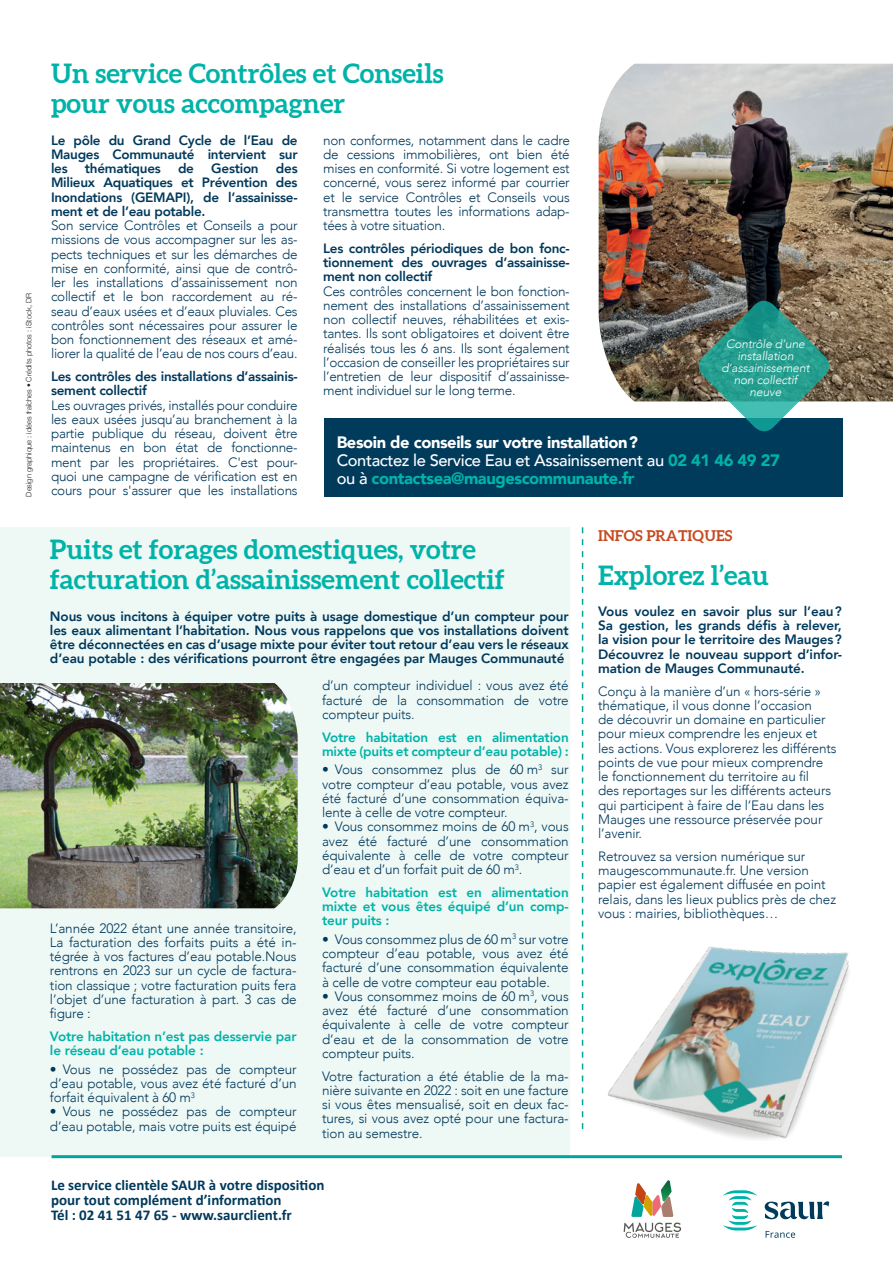
<style>
.page{position:relative;width:893px;height:1263px;background:#fff}
.page>*{position:absolute;margin:0;border:0;box-sizing:border-box;transform-origin:0 0}
.Titre_Courant{font:700 27px/30px "Aleo";color:#00b3a8}
.t1{font:500 16.5px "Avenir";letter-spacing:-.025em;color:#fff}
.t2{font:900 16.5px "Avenir";letter-spacing:-.025em;color:#fff}
.t3{font:900 16.5px "Avenir";letter-spacing:-.025em;color:#00b3a8}
.t4{font:700 15px "Calibri";color:#00395c}
.Sur-titre{font:700 15px "Aleo";color:#c7491f}
.Courant{font:300 13.5px/14.2px "Avenir";letter-spacing:-.01em;color:#00395c;text-align:justify}
.Courant_bold{font:800 13.5px/14.2px "Avenir";letter-spacing:-.02em;color:#00395c;text-align:justify}
.Courant_bold_vert{font:800 13.5px/14.2px "Avenir";letter-spacing:-.01em;color:#00b3a8}
.Légendes{font:italic 300 12px/12px "Avenir";letter-spacing:-.01em;color:#fff;text-align:center}
.t5{font:300 7.5px "Helvetica Neue";color:#231f20}
.s1{font-weight:900;color:#00b3a8}
.s2{font-weight:500;color:#fff}
</style>
<div class="page">
<div style="left:0;top:527px;width:570px;height:630px;background:#eef8f5"></div>
<img style="left:599px;top:64px;width:294px;height:337px">
<svg style="left:765px;top:1201px;width:64px;height:18px"></svg>
<svg style="left:723px;top:1190px;width:34px;height:40px"></svg>
<svg style="left:766px;top:1231px;width:29px;height:7px"></svg>
<svg style="left:624px;top:1180px;width:57px;height:58px"></svg>
<div style="left:324px;top:419px;width:519px;height:78px;background:#003b5c"></div>
<img style="left:0;top:683px;width:298px;height:225px">
<svg style="left:697px;top:299px;width:134px;height:133px"></svg>
<svg style="left:582px;top:527px;width:1px;height:602px"></svg>
<img style="left:608px;top:946px;width:241px;height:194px">
<hr style="left:52px;top:1155px;width:790px;height:3px;background:#00a69e">
<p class="t5" style="left:23px;top:497px;width:205px;rotate:-90deg">Design graphique : idées fraîches • Crédits photos : iStock, DR</p>
<p class="Titre_Courant" style="left:51px;top:60px;width:394px">Un service Contrôles et Conseils pour vous accompagner</p>
<p class="Courant_bold" style="left:51px;top:133px;width:248px">Le pôle du Grand Cycle de l’Eau de Mauges Communauté intervient sur les</p>
<p class="Courant" style="left:323px;top:133px;width:248px">non conformes, notamment dans le cadre de cessions immobilières, ont bien été mises en conformité. Si votre logement est concerné, vous serez informé par courrier et le service Contrôles et Conseils vous transmettra toutes les informations adap&shy;tées à votre situation.</p>
<p class="Courant_bold" style="left:323px;top:241px;width:248px">Les contrôles périodiques de bon fonc&shy;tionnement des ouvrages d’assainisse&shy;ment non collectif</p>
<p class="Courant" style="left:323px;top:284px;width:248px">Ces contrôles concernent le bon fonction&shy;nement des installations d’assainissement non collectif neuves, réhabilitées et exis&shy;tantes. Ils sont obligatoires et doivent être réalisés tous les 6 ans. Ils sont également l’occasion de conseiller les propriétaires sur l’entretien de leur dispositif d’assainisse&shy;ment individuel sur le long terme.</p>
<p class="Courant_bold" style="left:51px;top:161px;width:248px;text-indent:225px">des Milieux Aquatiques et Prévention des Inondations (GEMAPI), de l’assainisse&shy;ment et de l’eau potable.</p>
<p class="Courant" style="left:51px;top:218px;width:248px">Son service Contrôles et Conseils a pour missions de vous accompagner sur les as&shy;pects techniques et sur les démarches de mise en conformité, ainsi que de contrô&shy;ler les installations d’assainissement non collectif et le bon raccordement au ré&shy;seau d’eaux usées et d’eaux pluviales. Ces contrôles sont nécessaires pour assurer le bon fonctionnement des réseaux et amé&shy;liorer la qualité de l’eau de nos cours d’eau.</p>
<p class="Courant_bold" style="left:51px;top:369px;width:248px">Les contrôles des installations d’assainis&shy;sement collectif</p>
<p class="Courant" style="left:51px;top:398px;width:248px">Les ouvrages privés, installés pour conduire les eaux usées jusqu’au branchement à la partie publique du réseau, doivent être maintenus en bon état de fonctionne&shy;ment par les propriétaires. C'est pour&shy;quoi une campagne de vérification est en cours pour s'assurer que les installations</p>
<p class="Courant_bold" style="left:85px;top:161px;width:77px">thématiques</p>
<p class="Courant_bold" style="left:178px;top:161px;width:17px">de</p>
<p class="Courant_bold" style="left:211px;top:161px;width:49px">Gestion</p>
<p class="Légendes" style="left:721px;top:338px;width:90px">Contrôle d’une installation d’assainissement non collectif neuve</p>
<p class="t2" style="left:337px;top:428px;width:303px">Besoin de conseils sur votre installation?</p>
<p class="t1" style="left:337px;top:446px;width:445px">Contactez le Service Eau et Assainissement au <span class="s1">02 41 46 49 27</span></p>
<p class="t3" style="left:337px;top:464px;width:299px"><span class="s2">ou à</span> contactsea@maugescommunaute.fr</p>
<p class="Titre_Courant" style="left:50px;top:536px;width:456px">Puits et forages domestiques, votre facturation d’assainissement collectif</p>
<p class="Courant_bold" style="left:50px;top:609px;width:520px">Nous vous incitons à équiper votre puits à usage domestique d’un compteur pour les eaux alimentant l’habitation. Nous vous rappelons que vos installations doivent être déconnectées en cas d’usage mixte pour éviter tout retour d’eau vers le réseaux d’eau potable : des vérifications pourront être engagées par Mauges Communauté</p>
<p class="Courant" style="left:50px;top:921px;width:248px">L’année 2022 étant une année transitoire, La facturation des forfaits puits a été in&shy;tégrée à vos factures d’eau potable.Nous rentrons en 2023 sur un cycle de factura&shy;tion classique ; votre facturation puits fera l’objet d’une facturation à part. 3 cas de figure :</p>
<p class="Courant_bold_vert" style="left:50px;top:1029px;width:248px">Votre habitation n’est pas desservie par le réseau d’eau potable :</p>
<p class="Courant" style="left:50px;top:1062px;width:248px">• Vous ne possédez pas de compteur d’eau potable, vous avez été facturé d’un forfait équivalent à 60 m<sup>3</sup></p>
<p class="Courant" style="left:50px;top:1104px;width:248px">• Vous ne possédez pas de compteur d’eau potable, mais votre puits est équipé</p>
<p class="Courant" style="left:322px;top:678px;width:248px">d’un compteur individuel : vous avez été facturé de la consommation de votre compteur puits.</p>
<p class="Courant_bold_vert" style="left:322px;top:730px;width:248px">Votre habitation est en alimentation mixte (puits et compteur d’eau potable) :</p>
<p class="Courant" style="left:322px;top:762px;width:248px">• Vous consommez plus de 60 m<sup>3</sup> sur votre compteur d’eau potable, vous avez été facturé d’une consommation équiva&shy;lente à celle de votre compteur.</p>
<p class="Courant" style="left:322px;top:819px;width:248px">• Vous consommez moins de 60 m<sup>3</sup>, vous avez été facturé d’une consommation équivalente à celle de votre compteur d’eau et d’un forfait puit de 60 m<sup>3</sup>.</p>
<p class="Courant_bold_vert" style="left:322px;top:885px;width:248px;text-align:justify">Votre habitation est en alimentation mixte et vous êtes équipé d’un comp&shy;teur puits :</p>
<p class="Courant" style="left:322px;top:932px;width:248px">• Vous consommez plus de 60 m<sup>3</sup> sur votre compteur d’eau potable, vous avez été facturé d’une consommation équivalente à celle de votre compteur eau potable.</p>
<p class="Courant" style="left:322px;top:989px;width:248px">• Vous consommez moins de 60 m<sup>3</sup>, vous avez été facturé d’une consommation équivalente à celle de votre compteur d’eau et de la consommation de votre compteur puits.</p>
<p class="Courant" style="left:322px;top:1069px;width:248px">Votre facturation a été établie de la ma&shy;nière suivante en 2022 : soit en une facture si vous êtes mensualisé, soit en deux fac&shy;tures, si vous avez opté pour une factura&shy;tion au semestre.</p>
<p class="t4" style="left:51px;top:1174px;width:275px">Le service clientèle SAUR à votre disposition</p>
<p class="t4" style="left:51px;top:1189px;width:232px">pour tout complément d’information</p>
<p class="t4" style="left:51px;top:1204px;width:242px">Tél : 02 41 51 47 65 - www.saurclient.fr</p>
<p class="Sur-titre" style="left:598px;top:526px;width:136px">INFOS PRATIQUES</p>
<p class="Titre_Courant" style="left:598px;top:561px;width:172px">Explorez l’eau</p>
<p class="Courant_bold" style="left:598px;top:604px;width:245px">Vous voulez en savoir plus sur l’eau?<br>Sa gestion, les grands défis à relever, la vision pour le territoire des Mauges?<br>Découvrez le nouveau support d’infor&shy;mation de Mauges Communauté.</p>
<p class="Courant" style="left:598px;top:684px;width:240px;text-align:left">Conçu à la manière d’un « hors-série » thématique, il vous donne l’occasion<br>de découvrir un domaine en particulier pour mieux comprendre les enjeux et les actions. Vous explorerez les différents points de vue pour mieux comprendre le fonctionnement du territoire au fil<br>des reportages sur les différents acteurs qui participent à faire de l’Eau dans les Mauges une ressource préservée pour l’avenir.</p>
<p class="Courant" style="left:598px;top:849px;width:239px;text-align:left">Retrouvez sa version numérique sur maugescommunaute.fr. Une version papier est également diffusée en point relais, dans les lieux publics près de chez vous : mairies, bibliothèques…</p>
</div>
